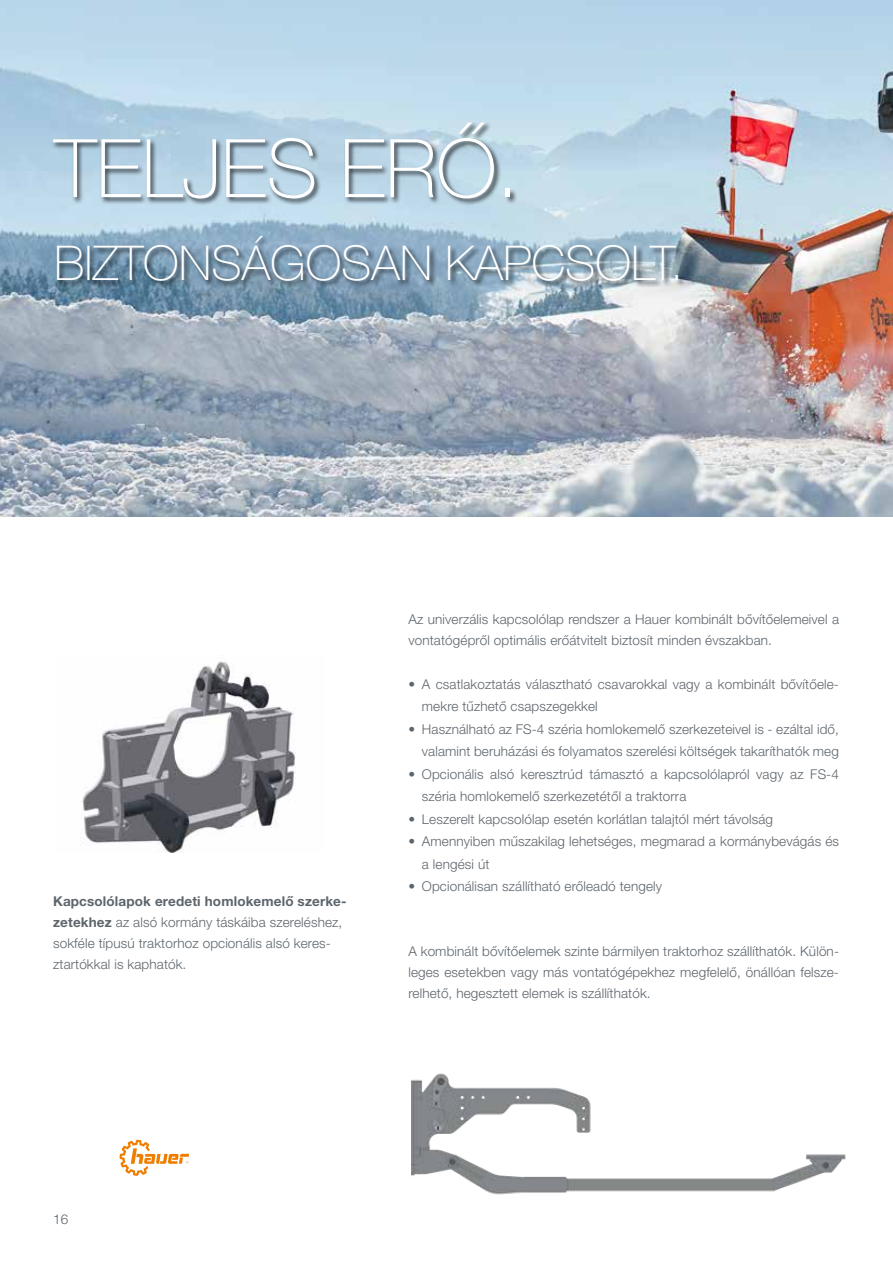
<style>
.page{position:relative;width:893px;height:1263px;background:#fff}
.page>*{position:absolute;margin:0;border:0;box-sizing:border-box;transform-origin:0 0}
.t1{font:100 81px "Helvetica Neue LT Pro";color:#fff}
.t2{font:100 48px "Helvetica Neue LT Pro";color:#fff}
.t3{font:300 13.5px/21px "Helvetica Neue LT Pro";letter-spacing:.01em;color:#5d656c}
.s1{font-weight:700}
</style>
<div class="page">
<img style="left:0;top:0;width:893px;height:517px">
<img style="left:80px;top:661px;width:216px;height:191px">
<svg style="left:120px;top:1140px;width:69px;height:36px"></svg>
<img style="left:412px;top:1073px;width:434px;height:122px">
<div style="left:52px;top:121px;width:634px;height:167px;background:#000;opacity:.75"></div>
<h1 class="t1" style="left:54px;top:122px;width:466px">TELJES ERŐ.</h1>
<h2 class="t2" style="left:54px;top:235px;width:631px">BIZTONSÁGOSAN KAPCSOLT.</h2>
<p class="t3" style="left:53px;top:890px;width:295px"><span class="s1">Kapcsolólapok eredeti homlokemelő szerke&shy;zetekhez</span> az alsó kormány táskáiba szereléshez, sokféle típusú traktorhoz opcionális alsó keres&shy;ztartókkal is kaphatók.</p>
<p class="t3" style="left:408px;top:608px;width:432px">Az univerzális kapcsolólap rendszer a Hauer kombinált bővítőelemeivel a vontatógépről optimális erőátvitelt biztosít minden évszakban.</p>
<p class="t3" style="left:422px;top:672px;width:418px;line-height:22.5px;text-indent:-14px">• A csatlakoztatás választható csavarokkal vagy a kombinált bővítőele&shy;mekre tűzhető csapszegekkel</p>
<p class="t3" style="left:408px;top:717px;width:432px;line-height:22.5px;text-align:right">• Használható az FS-4 széria homlokemelő szerkezeteivel is - ezáltal idő, valamint beruházási és folyamatos szerelési költségek takaríthatók meg</p>
<p class="t3" style="left:422px;top:762px;width:418px;line-height:22.5px;text-indent:-14px">• Opcionális alsó keresztrúd támasztó a kapcsolólapról vagy az FS-4 széria homlokemelő szerkezetétől a traktorra</p>
<p class="t3" style="left:408px;top:808px;width:366px">• Leszerelt kapcsolólap esetén korlátlan talajtól mért távolság</p>
<p class="t3" style="left:422px;top:830px;width:419px;line-height:22.5px;text-indent:-14px">• Amennyiben műszakilag lehetséges, megmarad a kormánybevágás és a lengési út</p>
<p class="t3" style="left:408px;top:876px;width:255px">• Opcionálisan szállítható erőleadó tengely</p>
<p class="t3" style="left:408px;top:940px;width:432px;text-align:justify">A kombinált bővítőelemek szinte bármilyen traktorhoz szállíthatók. Külön&shy;leges esetekben vagy más vontatógépekhez megfelelő, önállóan felsze&shy;relhető, hegesztett elemek is szállíthatók.</p>
<p class="t3" style="left:53px;top:1208px;width:17px">16</p>
</div>
